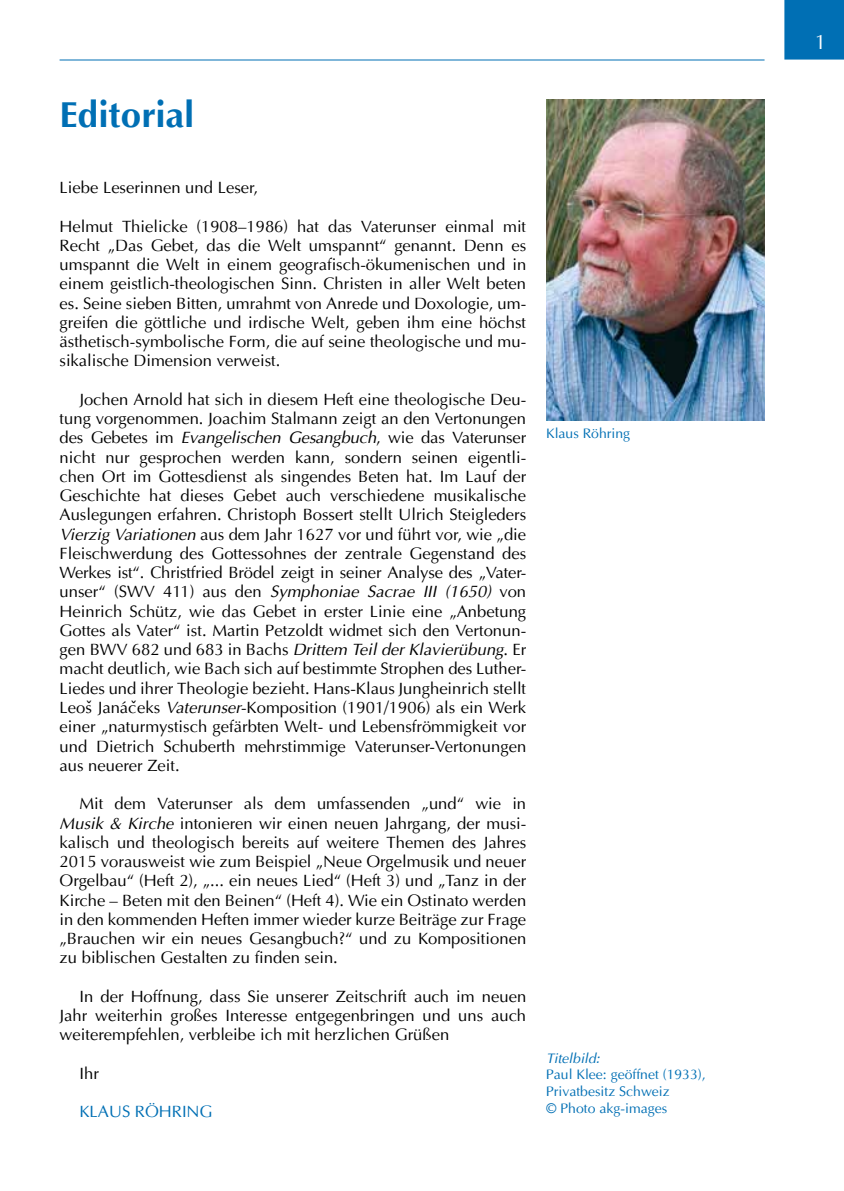
<style>
.page{position:relative;width:844px;height:1191px;background:#fff}
.page>*{position:absolute;margin:0;border:0;box-sizing:border-box;transform-origin:0 0}
.t1{font:700 36.75px "Ottawa";color:#006fb4}
.t2{font:21px "Ottawa Plain";color:#fff}
.t3{font:16.62px/19.2px "Ottawa Plain";color:#000;text-align:justify}
.t4{font:italic 16.62px "Ottawa";color:#000}
.t5{font:16.62px "Ottawa Plain";color:#006fb4}
.t6{font:14px/16.8px "Ottawa Plain";color:#006fb4}
.t7{font:italic 14px "Ottawa";color:#006fb4}
.s1{font-family:"Ottawa";font-style:italic}
.s2{font-family:"Ottawa Plain";font-style:normal}
.s3{font-family:"Calibri"}
</style>
<div class="page">
<div style="left:784px;top:0;width:59px;height:60px;background:#006fb4"></div>
<hr style="left:60px;top:60px;width:704px;height:1px;background:#006fb4">
<img style="left:546px;top:99px;width:218px;height:321px">
<h1 class="t1" style="left:60px;top:92px;width:136px">Editorial</h1>
<p class="t3" style="left:60px;top:178px;width:200px">Liebe Leserinnen und Leser,</p>
<p class="t3" style="left:60px;top:216px;width:468px">Helmut Thielicke (1908–1986) hat das Vaterunser einmal mit Recht „Das Gebet, das die Welt umspannt“ genannt. Denn es umspannt die Welt in einem geografisch-ökumenischen und in einem geistlich-theologischen Sinn. Christen in aller Welt beten es. Seine sieben Bitten, umrahmt von Anrede und Doxologie, um&shy;greifen die göttliche und irdische Welt, geben ihm eine höchst ästhetisch-symbolische Form, die auf seine theologische und mu&shy;sikalische Dimension verweist.</p>
<p class="t3" style="left:60px;top:390px;width:468px;text-indent:20px">Jochen Arnold hat sich in diesem Heft eine theologische Deu&shy;tung vorgenommen. Joachim Stalmann zeigt an den Vertonungen des Gebetes im <span class="s1">Evangelischen Gesangbuch</span>, wie das Vaterunser nicht nur gesprochen werden kann, sondern seinen eigentli&shy;chen Ort im Gottesdienst als singendes Beten hat. Im Lauf der Geschichte hat dieses Gebet auch verschiedene musikalische Auslegungen erfahren. Christoph Bossert stellt Ulrich Steigleders <span class="s1">Vierzig Variationen</span> aus dem Jahr 1627 vor und führt vor, wie „die Fleischwerdung des Gottessohnes der zentrale Gegenstand des Werkes ist“. Christfried Brödel zeigt in seiner Analyse des „Vater-</p>
<p class="t4" style="left:60px;top:582px;width:468px"><span class="s2">unser“ (SWV 411) aus den</span> Symphoniae Sacrae III (1650) <span class="s2">von</span></p>
<p class="t3" style="left:60px;top:601px;width:468px">Heinrich Schütz, wie das Gebet in erster Linie eine „Anbetung<br>Gottes als Vater“ ist. Martin Petzoldt widmet sich den Vertonun-</p>
<p class="t4" style="left:60px;top:640px;width:468px"><span class="s2">gen BWV 682 und 683 in Bachs</span> Drittem Teil der Klavierübung<span class="s2">. Er</span></p>
<p class="t3" style="left:60px;top:659px;width:468px">macht deutlich, wie Bach sich auf bestimmte Strophen des Luther-Liedes und ihrer Theologie bezieht. Hans-Klaus Jungheinrich stellt Leos<span class="s3">ˇ</span> Janác<span class="s3">ˇ</span>eks <span class="s1">Vaterunser</span>-Komposition (1901/1906) als ein Werk einer „naturmystisch gefärbten Welt- und Lebensfrömmigkeit vor und Dietrich Schuberth mehrstimmige Vaterunser-Vertonungen aus neuerer Zeit.</p>
<p class="t3" style="left:60px;top:794px;width:468px;text-indent:20px">Mit dem Vaterunser als dem umfassenden „und“ wie in <span class="s1">Musik &amp; Kirche</span> intonieren wir einen neuen Jahrgang, der musi&shy;kalisch und theologisch bereits auf weitere Themen des Jahres 2015 vorausweist wie zum Beispiel „Neue Orgelmusik und neuer Orgelbau“ (Heft 2), „... ein neues Lied“ (Heft 3) und „Tanz in der Kirche – Beten mit den Beinen“ (Heft 4). Wie ein Ostinato werden in den kommenden Heften immer wieder kurze Beiträge zur Frage „Brauchen wir ein neues Gesangbuch?“ und zu Kompositionen zu biblischen Gestalten zu finden sein.</p>
<p class="t3" style="left:60px;top:986px;width:468px;text-indent:20px">In der Hoffnung, dass Sie unserer Zeitschrift auch im neuen Jahr weiterhin großes Interesse entgegenbringen und uns auch weiterempfehlen, verbleibe ich mit herzlichen Grüßen</p>
<p class="t3" style="left:79px;top:1063px;width:21px">Ihr</p>
<p class="t5" style="left:79px;top:1102px;width:21px">Klaus</p>
<p class="t5" style="left:135px;top:1102px;width:36px">Röhring</p>
<p class="t6" style="left:546px;top:425px;width:86px">Klaus Röhring</p>
<p class="t7" style="left:546px;top:1049px;width:55px">Titelbild:</p>
<p class="t6" style="left:546px;top:1066px;width:161px">Paul Klee: geöffnet (1933),<br>Privatbesitz Schweiz<br>© Photo akg-images</p>
<p class="t2" style="left:814px;top:30px;width:13px">1</p>
</div>
